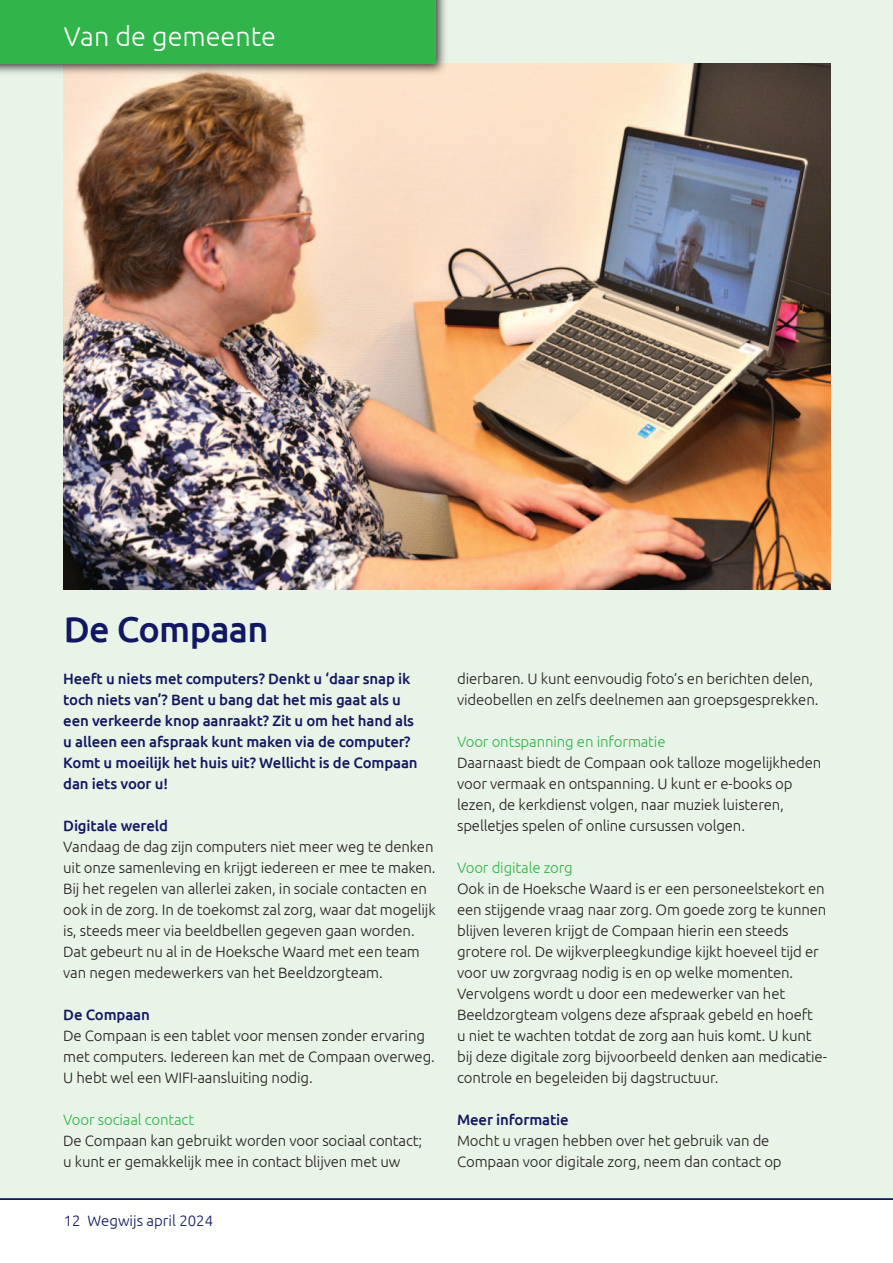
<style>
.page{position:relative;width:893px;height:1263px;background:#fff}
.page>*{position:absolute;margin:0;border:0;box-sizing:border-box;transform-origin:0 0}
.t1{font:500 36px "Ubuntu";letter-spacing:-.02em;color:#121761}
.t2{font:300 27px "Ubuntu";color:#fff}
.t3{font:300 15px/21px "Ubuntu";letter-spacing:-.01em;color:#231f20}
.t4{font:500 15px/21px "Ubuntu";letter-spacing:-.01em;color:#121761}
.t5{font:300 15px "Ubuntu";letter-spacing:-.01em;color:#31b44a}
.t6{font:300 15px "Ubuntu";color:#121761}
</style>
<div class="page">
<div style="left:0;top:0;width:893px;height:1199px;background:#e9f4e8"></div>
<img style="left:63px;top:64px;width:767px;height:526px">
<img style="left:0;top:0;width:451px;height:79px">
<div style="left:0;top:0;width:436px;height:64px;background:#31b44a"></div>
<hr style="left:0;top:1198px;width:893px;height:2px;background:#121761">
<h2 class="t2" style="left:64px;top:25px;width:214px">Van de gemeente</h2>
<h1 class="t1" style="left:64px;top:613px;width:206px">De Compaan</h1>
<p class="t4" style="left:63px;top:669px;width:356px">Heeft u niets met computers? Denkt u ‘daar snap ik toch niets van’? Bent u bang dat het mis gaat als u een verkeerde knop aanraakt? Zit u om het hand als u alleen een afspraak kunt maken via de computer?<br>Komt u moeilijk het huis uit? Wellicht is de Compaan dan iets voor u!</p>
<p class="t4" style="left:63px;top:816px;width:106px">Digitale wereld</p>
<p class="t3" style="left:63px;top:837px;width:374px">Vandaag de dag zijn computers niet meer weg te denken uit onze samenleving en krijgt iedereen er mee te maken.<br>Bij het regelen van allerlei zaken, in sociale contacten en ook in de zorg. In de toekomst zal zorg, waar dat mogelijk is, steeds meer via beeldbellen gegeven gaan worden.<br>Dat gebeurt nu al in de Hoeksche Waard met een team van negen medewerkers van het Beeldzorgteam.</p>
<p class="t4" style="left:63px;top:1005px;width:88px">De Compaan</p>
<p class="t3" style="left:63px;top:1026px;width:373px">De Compaan is een tablet voor mensen zonder ervaring met computers. Iedereen kan met de Compaan overweg.<br>U hebt wel een WIFI-aansluiting nodig.</p>
<p class="t5" style="left:63px;top:1113px;width:132px">Voor sociaal contact</p>
<p class="t3" style="left:63px;top:1131px;width:360px">De Compaan kan gebruikt worden voor sociaal contact; u kunt er gemakkelijk mee in contact blijven met uw</p>
<p class="t6" style="left:64px;top:1214px;width:151px">12 Wegwijs april 2024</p>
<p class="t3" style="left:457px;top:669px;width:363px">dierbaren. U kunt eenvoudig foto’s en berichten delen, videobellen en zelfs deelnemen aan groepsgesprekken.</p>
<p class="t5" style="left:457px;top:735px;width:210px">Voor ontspanning en informatie</p>
<p class="t3" style="left:457px;top:753px;width:366px">Daarnaast biedt de Compaan ook talloze mogelijkheden voor vermaak en ontspanning. U kunt er e-books op lezen, de kerkdienst volgen, naar muziek luisteren, spelletjes spelen of online cursussen volgen.</p>
<p class="t5" style="left:457px;top:861px;width:117px">Voor digitale zorg</p>
<p class="t3" style="left:457px;top:879px;width:371px">Ook in de Hoeksche Waard is er een personeelstekort en een stijgende vraag naar zorg. Om goede zorg te kunnen blijven leveren krijgt de Compaan hierin een steeds grotere rol. De wijkverpleegkundige kijkt hoeveel tijd er voor uw zorgvraag nodig is en op welke momenten.<br>Vervolgens wordt u door een medewerker van het Beeldzorgteam volgens deze afspraak gebeld en hoeft<br>u niet te wachten totdat de zorg aan huis komt. U kunt bij deze digitale zorg bijvoorbeeld denken aan medicatie&shy;controle en begeleiden bij dagstructuur.</p>
<p class="t4" style="left:457px;top:1110px;width:113px">Meer informatie</p>
<p class="t3" style="left:457px;top:1131px;width:326px">Mocht u vragen hebben over het gebruik van de<br>Compaan voor digitale zorg, neem dan contact op</p>
</div>
